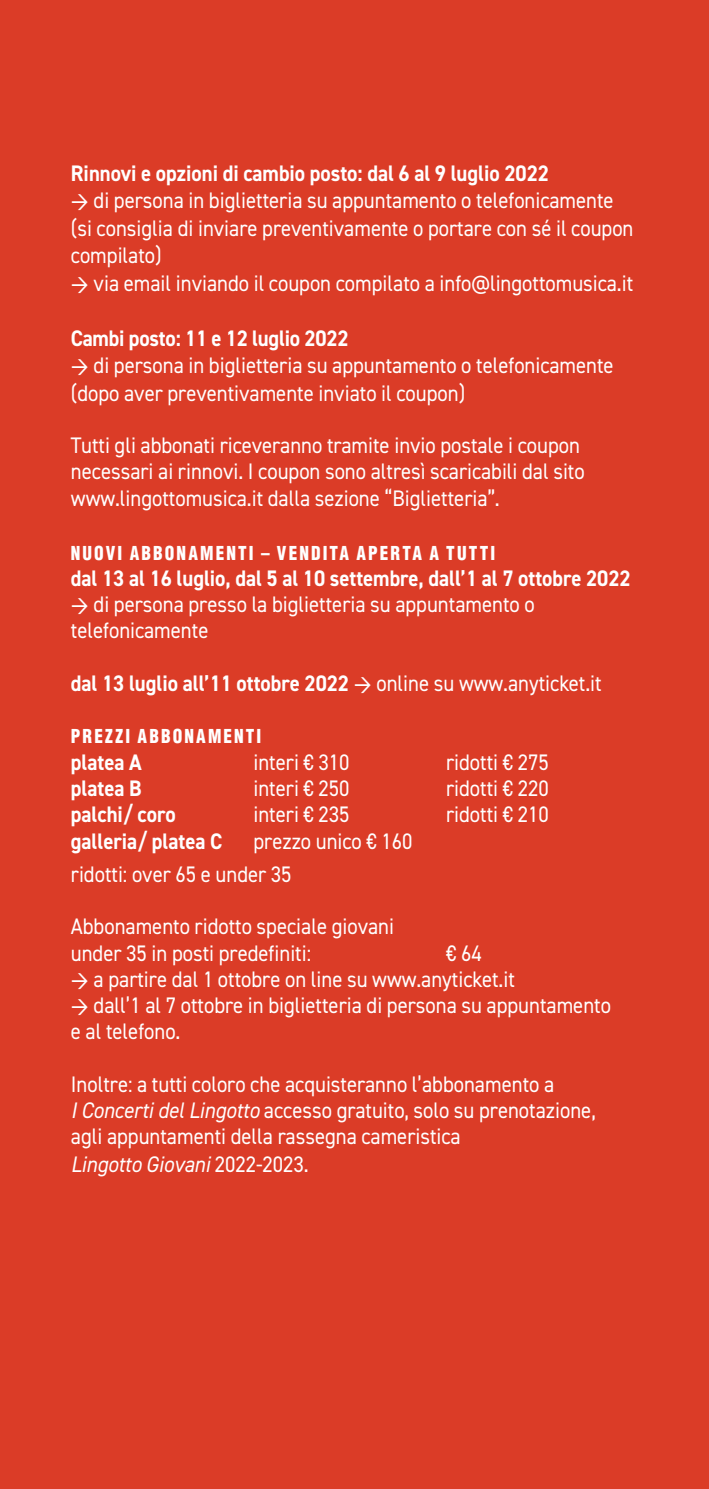
<style>
.page{position:relative;width:709px;height:1489px;background:#fff}
.page>*{position:absolute;margin:0;border:0;box-sizing:border-box;transform-origin:0 0}
.t1{font:22.5px/26.2px "DIN2014";color:#fff;scale:.92 1}
.t2{font:700 22.5px "DIN2014";color:#fff;scale:.92 1}
.t3{font:900 condensed 18.75px "Helvetica";letter-spacing:.12em;color:#fff;scale:.92 1}
.s1{font-weight:700}
.s2{font-weight:400}
.s3{font-style:italic}
</style>
<div class="page">
<div style="left:0;top:0;width:709px;height:1488px;background:#db3c27"></div>
<p class="t2" style="left:71px;top:158px;width:521px">Rinnovi e opzioni di cambio posto: dal 6 al 9 luglio 2022</p>
<p class="t1" style="left:71px;top:186px;width:613px;line-height:27.5px"><span class="s1">→</span> di persona in biglietteria su appuntamento o telefonicamente (si consiglia di inviare preventivamente o portare con sé il coupon compilato)</p>
<p class="t1" style="left:71px;top:269px;width:613px"><span class="s1">→</span> via email inviando il coupon compilato a info@lingottomusica.it</p>
<p class="t2" style="left:71px;top:323px;width:303px">Cambi posto: 11 e 12 luglio 2022</p>
<p class="t1" style="left:71px;top:351px;width:591px;line-height:27.5px"><span class="s1">→</span> di persona in biglietteria su appuntamento o telefonicamente (dopo aver preventivamente inviato il coupon)</p>
<p class="t1" style="left:71px;top:432px;width:560px">Tutti gli abbonati riceveranno tramite invio postale i coupon necessari ai rinnovi. I coupon sono altresì scaricabili dal sito www.lingottomusica.it dalla sezione “Biglietteria”.</p>
<p class="t3" style="left:71px;top:541px;width:463px">NUOVI ABBONAMENTI – VENDITA APERTA A TUTTI</p>
<p class="t2" style="left:71px;top:563px;width:610px">dal 13 al 16 luglio, dal 5 al 10 settembre, dall’1 al 7 ottobre 2022</p>
<p class="t1" style="left:71px;top:590px;width:505px"><span class="s1">→</span> di persona presso la biglietteria su appuntamento o telefonicamente</p>
<p class="t2" style="left:71px;top:668px;width:578px">dal 13 luglio all’11 ottobre 2022 → <span class="s2">online su www.anyticket.it</span></p>
<p class="t3" style="left:71px;top:724px;width:209px">PREZZI ABBONAMENTI</p>
<p class="t2" style="left:71px;top:747px;width:78px">platea A</p>
<p class="t1" style="left:253px;top:748px;width:106px">interi € 310</p>
<p class="t1" style="left:446px;top:748px;width:113px">ridotti € 275</p>
<p class="t2" style="left:71px;top:773px;width:78px">platea B</p>
<p class="t1" style="left:253px;top:774px;width:106px">interi € 250</p>
<p class="t1" style="left:446px;top:774px;width:113px">ridotti € 220</p>
<p class="t2" style="left:71px;top:799px;width:115px">palchi/ coro</p>
<p class="t1" style="left:253px;top:800px;width:106px">interi € 235</p>
<p class="t1" style="left:446px;top:800px;width:113px">ridotti € 210</p>
<p class="t2" style="left:71px;top:825px;width:166px">galleria/ platea C</p>
<p class="t1" style="left:71px;top:823px;width:373px;line-height:33.2px;text-indent:182px">prezzo unico € 160 ridotti: over 65 e under 35</p>
<p class="t1" style="left:71px;top:913px;width:353px">Abbonamento ridotto speciale giovani under 35 in posti predefiniti:</p>
<p class="t1" style="left:446px;top:939px;width:40px">€ 64</p>
<p class="t1" style="left:71px;top:965px;width:484px"><span class="s1">→</span> a partire dal 1 ottobre on line su www.anyticket.it</p>
<p class="t1" style="left:71px;top:991px;width:588px"><span class="s1">→</span> dall’1 al 7 ottobre in biglietteria di persona su appuntamento e al telefono.</p>
<p class="t1" style="left:71px;top:1070px;width:572px">Inoltre: a tutti coloro che acquisteranno l’abbonamento a<br><span class="s3">I Concerti del Lingotto</span> accesso gratuito, solo su prenotazione, agli appuntamenti della rassegna cameristica<br><span class="s3">Lingotto Giovani</span> 2022-2023.</p>
</div>
